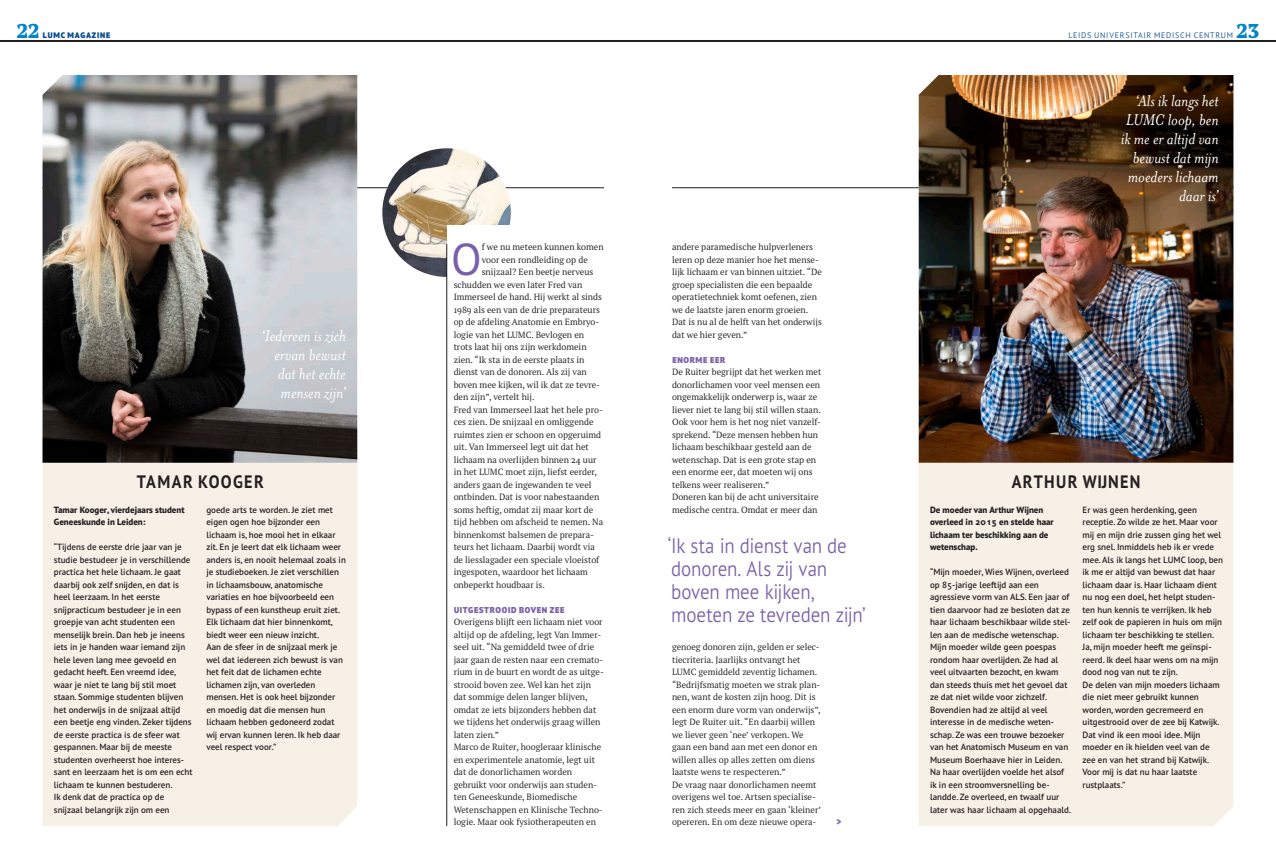
<style>
.page{position:relative;width:1276px;height:865px;background:#fff}
.page>*{position:absolute;margin:0;border:0;box-sizing:border-box;transform-origin:0 0}
.t1{font:44.7px "PT Sans Pro";color:#7960aa}
.t2{font:300 21px/23px "PT Sans Pro";letter-spacing:-.01em;color:#7960aa;scale:.9 1}
.t3{font:900 20px "PT Serif Pro";color:#0084ca}
.t4{font:italic 18px/19px "Mrs Eaves OT";color:#fff;text-align:right}
.t5{font:700 18px "PT Sans Pro";letter-spacing:.08em;color:#231f20;scale:.9 1}
.t6{font:900 10px "PT Sans Pro";color:#7960aa;scale:.9 1}
.t7{font:600 9px/12.5px "PT Sans Pro";color:#231f20}
.t8{font:9px/12.5px "PT Serif Pro";color:#231f20}
.t9{font:800 9px/12.5px "PT Sans Pro";color:#231f20}
.t10{font:900 8.5px "PT Sans Pro";letter-spacing:.08em;color:#7960aa}
.t11{font:300 8px "PT Sans Pro";letter-spacing:.095em;color:#014990}
.t12{font:900 8px "PT Sans Pro";letter-spacing:.1em;color:#014990}
</style>
<div class="page">
<hr style="left:672px;top:187px;width:561px;height:1px;background:#231f20">
<hr style="left:43px;top:187px;width:561px;height:1px;background:#231f20">
<hr style="left:829px;top:244px;width:1px;height:268px;background:#231f20">
<hr style="left:829px;top:643px;width:1px;height:183px;background:#231f20">
<div style="left:43px;top:463px;width:314px;height:363px;background:#f6f0e7"></div>
<img style="left:43px;top:75px;width:314px;height:388px">
<div style="left:919px;top:463px;width:314px;height:363px;background:#f6f0e7"></div>
<img style="left:918px;top:75px;width:315px;height:388px">
<img style="left:382px;top:148px;width:129px;height:129px;border-radius:64px">
<div style="left:446px;top:225px;width:383px;height:613px;background:#fff"></div>
<hr style="left:446px;top:244px;width:1px;height:582px;background:#231f20">
<hr style="left:638px;top:40px;width:638px;height:2px;background:#231f20">
<hr style="left:0;top:40px;width:638px;height:2px;background:#231f20">
<h3 class="t3" style="left:16px;top:17px;width:25px">22</h3>
<p class="t12" style="left:43px;top:29px;width:69px">LUMC MAGAZINE</p>
<p class="t11" style="left:1068px;top:30px;width:166px">LEIDS UNIVERSITAIR MEDISCH CENTRUM</p>
<h3 class="t3" style="left:1236px;top:17px;width:25px">23</h3>
<h3 class="t4" style="left:261px;top:326px;width:86px">‘Iedereen is zich ervan bewust dat het echte mensen zijn’</h3>
<h3 class="t5" style="left:137px;top:469px;width:143px">TAMAR KOOGER</h3>
<p class="t9" style="left:54px;top:503px;width:132px">Tamar Kooger, vierdejaars student<br>Geneeskunde in Leiden:</p>
<p class="t7" style="left:54px;top:540px;width:140px">“Tijdens de eerste drie jaar van je studie bestudeer je in verschillende practica het hele lichaam. Je gaat daarbij ook zelf snijden, en dat is heel leerzaam. In het eerste snijpracticum bestudeer je in een groepje van acht studenten een menselijk brein. Dan heb je ineens iets in je handen waar iemand zijn hele leven lang mee gevoeld en gedacht heeft. Een vreemd idee, waar je niet te lang bij stil moet staan. Sommige studenten blijven het onderwijs in de snijzaal altijd een beetje eng vinden. Zeker tijdens de eerste practica is de sfeer wat gespannen. Maar bij de meeste studenten overheerst hoe interes&shy;sant en leerzaam het is om een echt lichaam te kunnen bestuderen.<br>Ik denk dat de practica op de snijzaal belangrijk zijn om een</p>
<p class="t7" style="left:206px;top:503px;width:141px">goede arts te worden. Je ziet met eigen ogen hoe bijzonder een lichaam is, hoe mooi het in elkaar zit. En je leert dat elk lichaam weer anders is, en nooit helemaal zoals in je studieboeken. Je ziet verschillen in lichaamsbouw, anatomische variaties en hoe bijvoorbeeld een bypass of een kunstheup eruit ziet.<br>Elk lichaam dat hier binnenkomt, biedt weer een nieuw inzicht.<br>Aan de sfeer in de snijzaal merk je wel dat iedereen zich bewust is van het feit dat de lichamen echte lichamen zijn, van overleden mensen. Het is ook heel bijzonder en moedig dat die mensen hun lichaam hebben gedoneerd zodat wij ervan kunnen leren. Ik heb daar veel respect voor.”</p>
<h1 class="t1" style="left:451px;top:230px;width:32px">O</h1>
<p class="t8" style="left:482px;top:240px;width:123px">f we nu meteen kunnen komen</p>
<p class="t8" style="left:482px;top:253px;width:108px">voor een rondleiding op de</p>
<p class="t8" style="left:482px;top:265px;width:113px">snijzaal? Een beetje nerveus</p>
<p class="t8" style="left:454px;top:278px;width:130px">schudden we even later Fred van</p>
<p class="t8" style="left:454px;top:290px;width:150px">Immerseel de hand. Hij werkt al sinds</p>
<p class="t8" style="left:454px;top:303px;width:148px">1989 als een van de drie preparateurs</p>
<p class="t8" style="left:454px;top:315px;width:147px">op de afdeling Anatomie en Embryo-</p>
<p class="t8" style="left:454px;top:328px;width:132px">logie van het LUMC. Bevlogen en</p>
<p class="t8" style="left:454px;top:340px;width:134px">trots laat hij ons zijn werkdomein</p>
<p class="t8" style="left:454px;top:353px;width:132px">zien. “Ik sta in de eerste plaats in</p>
<p class="t8" style="left:454px;top:365px;width:135px">dienst van de donoren. Als zij van</p>
<p class="t8" style="left:454px;top:378px;width:148px">boven mee kijken, wil ik dat ze tevre-</p>
<p class="t8" style="left:454px;top:390px;width:83px">den zijn”, vertelt hij.</p>
<p class="t8" style="left:454px;top:403px;width:151px">Fred van Immerseel laat het hele pro-</p>
<p class="t8" style="left:454px;top:415px;width:141px">ces zien. De snijzaal en omliggende</p>
<p class="t8" style="left:454px;top:428px;width:149px">ruimtes zien er schoon en opgeruimd</p>
<p class="t8" style="left:454px;top:440px;width:137px">uit. Van Immerseel legt uit dat het</p>
<p class="t8" style="left:454px;top:453px;width:144px">lichaam na overlijden binnen 24 uur</p>
<p class="t8" style="left:454px;top:465px;width:145px">in het LUMC moet zijn, liefst eerder,</p>
<p class="t8" style="left:454px;top:478px;width:139px">anders gaan de ingewanden te veel</p>
<p class="t8" style="left:454px;top:490px;width:147px">ontbinden. Dat is voor nabestaanden</p>
<p class="t8" style="left:454px;top:503px;width:141px">soms heftig, omdat zij maar kort de</p>
<p class="t8" style="left:454px;top:515px;width:151px">tijd hebben om afscheid te nemen. Na</p>
<p class="t8" style="left:454px;top:528px;width:142px">binnenkomst balsemen de prepara-</p>
<p class="t8" style="left:454px;top:540px;width:143px">teurs het lichaam. Daarbij wordt via</p>
<p class="t8" style="left:454px;top:553px;width:147px">de liesslagader een speciale vloeistof</p>
<p class="t8" style="left:454px;top:565px;width:136px">ingespoten, waardoor het lichaam</p>
<p class="t8" style="left:454px;top:578px;width:93px">onbeperkt houdbaar is.</p>
<p class="t10" style="left:454px;top:604px;width:112px">UITGESTROOID BOVEN ZEE</p>
<p class="t8" style="left:454px;top:615px;width:152px">Overigens blijft een lichaam niet voor altijd op de afdeling, legt Van Immer&shy;seel uit. “Na gemiddeld twee of drie jaar gaan de resten naar een cremato&shy;rium in de buurt en wordt de as uitge&shy;strooid boven zee. Wel kan het zijn dat sommige delen langer blijven, omdat ze iets bijzonders hebben dat we tijdens het onderwijs graag willen laten zien.”<br>Marco de Ruiter, hoogleraar klinische en experimentele anatomie, legt uit dat de donorlichamen worden gebruikt voor onderwijs aan studen&shy;ten Geneeskunde, Biomedische Wetenschappen en Klinische Techno&shy;logie. Maar ook fysiotherapeuten en</p>
<p class="t8" style="left:672px;top:240px;width:151px">andere paramedische hulpverleners leren op deze manier hoe het mense&shy;lijk lichaam er van binnen uitziet. “De groep specialisten die een bepaalde operatietechniek komt oefenen, zien we de laatste jaren enorm groeien.<br>Dat is nu al de helft van het onderwijs dat we hier geven.”</p>
<p class="t10" style="left:672px;top:354px;width:55px">ENORME EER</p>
<p class="t8" style="left:672px;top:365px;width:151px">De Ruiter begrijpt dat het werken met donorlichamen voor veel mensen een ongemakkelijk onderwerp is, waar ze liever niet te lang bij stil willen staan.<br>Ook voor hem is het nog niet vanzelf&shy;sprekend. “Deze mensen hebben hun lichaam beschikbaar gesteld aan de wetenschap. Dat is een grote stap en een enorme eer, dat moeten wij ons telkens weer realiseren.”<br>Doneren kan bij de acht universitaire medische centra. Omdat er meer dan</p>
<h2 class="t2" style="left:668px;top:533px;width:222px">‘Ik sta in dienst van de donoren. Als zij van boven mee kijken, moeten ze tevreden zijn’</h2>
<p class="t8" style="left:672px;top:640px;width:150px">genoeg donoren zijn, gelden er selec&shy;tiecriteria. Jaarlijks ontvangt het LUMC gemiddeld zeventig lichamen. “Bedrijfsmatig moeten we strak plan&shy;nen, want de kosten zijn hoog. Dit is een enorm dure vorm van onderwijs”, legt De Ruiter uit. “En daarbij willen we liever geen ‘nee’ verkopen. We gaan een band aan met een donor en willen alles op alles zetten om diens laatste wens te respecteren.”<br>De vraag naar donorlichamen neemt overigens wel toe. Artsen specialise&shy;ren zich steeds meer en gaan ‘kleiner’ opereren. En om deze nieuwe opera-</p>
<p class="t6" style="left:836px;top:815px;width:7px">&gt;</p>
<h3 class="t4" style="left:1120px;top:91px;width:99px">‘Als ik langs het<br>LUMC loop, ben ik me er altijd van bewust dat mijn moeders lichaam daar is’</h3>
<h3 class="t5" style="left:1011px;top:469px;width:145px">ARTHUR WIJNEN</h3>
<p class="t9" style="left:930px;top:503px;width:125px">De moeder van Arthur Wijnen overleed in 2015 en stelde haar lichaam ter beschikking aan de wetenschap.</p>
<p class="t7" style="left:930px;top:565px;width:143px">“Mijn moeder, Wies Wijnen, overleed op 85-jarige leeftijd aan een agressieve vorm van ALS. Een jaar of tien daarvoor had ze besloten dat ze haar lichaam beschikbaar wilde stel&shy;len aan de medische wetenschap.<br>Mijn moeder wilde geen poespas rondom haar overlijden. Ze had al veel uitvaarten bezocht, en kwam dan steeds thuis met het gevoel dat ze dat niet wilde voor zichzelf.<br>Bovendien had ze altijd al veel interesse in de medische weten&shy;schap. Ze was een trouwe bezoeker van het Anatomisch Museum en van Museum Boerhaave hier in Leiden.<br>Na haar overlijden voelde het alsof ik in een stroomversnelling be&shy;landde. Ze overleed, en twaalf uur later was haar lichaam al opgehaald.</p>
<p class="t7" style="left:1082px;top:503px;width:142px">Er was geen herdenking, geen receptie. Zo wilde ze het. Maar voor mij en mijn drie zussen ging het wel erg snel. Inmiddels heb ik er vrede mee. Als ik langs het LUMC loop, ben ik me er altijd van bewust dat haar lichaam daar is. Haar lichaam dient nu nog een doel, het helpt studen&shy;ten hun kennis te verrijken. Ik heb zelf ook de papieren in huis om mijn lichaam ter beschikking te stellen.<br>Ja, mijn moeder heeft me geïnspi&shy;reerd. Ik deel haar wens om na mijn dood nog van nut te zijn.<br>De delen van mijn moeders lichaam die niet meer gebruikt kunnen worden, worden gecremeerd en uitgestrooid over de zee bij Katwijk.<br>Dat vind ik een mooi idee. Mijn moeder en ik hielden veel van de zee en van het strand bij Katwijk.<br>Voor mij is dat nu haar laatste rustplaats.”</p>
</div>
